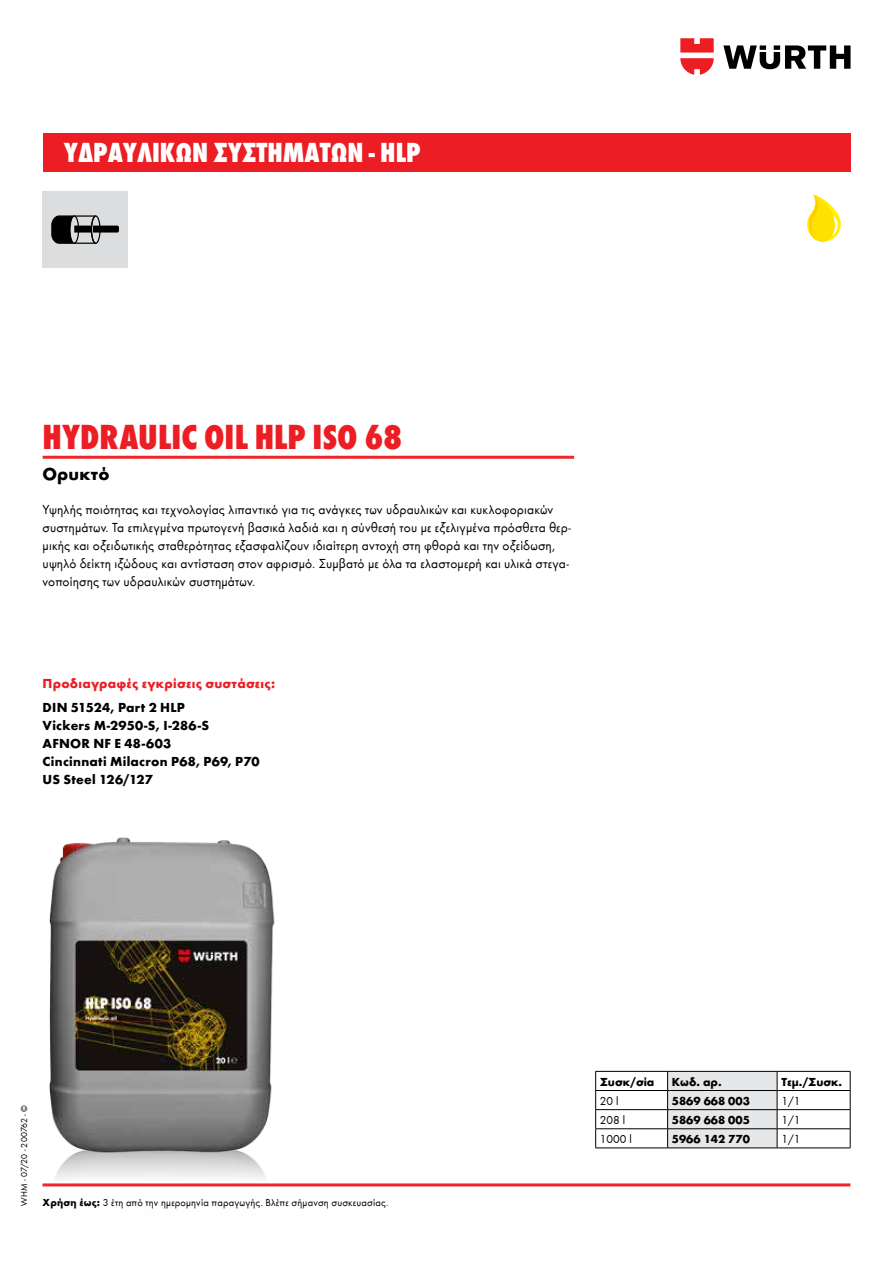
<style>
.page{position:relative;width:893px;height:1263px;background:#fff}
.page>*{position:absolute;margin:0;border:0;box-sizing:border-box;transform-origin:0 0}
.t1{font:36px "Wuerth Extra Bold Cond Caps";letter-spacing:.005em;color:#ed1d24}
.t2{font:800 condensed 28.5px "Wuerth";color:#fff}
.t3{font:700 18px "Wuerth";letter-spacing:.01em;color:#000}
.t4{font:13.5px/18px "Wuerth";letter-spacing:.01em;color:#000}
.t5{font:700 13.5px/18px "Wuerth";letter-spacing:.02em;color:#000}
.t6{font:700 13.5px "Wuerth";letter-spacing:.02em;color:#ed1d24}
.t7{font:700 12px "Wuerth";color:#000}
.t8{font:12px "Wuerth";color:#000}
.t9{font:10.5px "Wuerth";letter-spacing:.02em;color:#000}
.t10{font:9px "Wuerth";letter-spacing:.01em;color:#000}
.s1{font-weight:700}
</style>
<div class="page">
<img style="left:42px;top:1156px;width:234px;height:31px">
<svg style="left:723px;top:45px;width:127px;height:24px"></svg>
<svg style="left:680px;top:38px;width:34px;height:37px"></svg>
<hr style="left:43px;top:1183px;width:807px;height:3px;background:#ee2529">
<img style="left:49px;top:837px;width:226px;height:319px">
<hr style="left:595px;top:1071px;width:73px;height:1px;background:#000">
<hr style="left:777px;top:1071px;width:73px;height:1px;background:#000">
<svg style="left:667px;top:1071px;width:111px;height:77px;background:#d7d8d9"></svg>
<hr style="left:668px;top:1148px;width:109px;height:1px;background:#000">
<hr style="left:595px;top:1090px;width:73px;height:1px;background:#000">
<hr style="left:668px;top:1090px;width:109px;height:1px;background:#000">
<hr style="left:777px;top:1090px;width:73px;height:1px;background:#000">
<hr style="left:777px;top:1109px;width:73px;height:1px;background:#000">
<hr style="left:777px;top:1128px;width:73px;height:1px;background:#000">
<svg style="left:850px;top:1071px;width:1px;height:77px"></svg>
<hr style="left:777px;top:1148px;width:73px;height:1px;background:#000">
<hr style="left:595px;top:1109px;width:73px;height:1px;background:#000">
<hr style="left:595px;top:1128px;width:73px;height:1px;background:#000">
<svg style="left:595px;top:1071px;width:1px;height:77px"></svg>
<hr style="left:595px;top:1148px;width:73px;height:1px;background:#000">
<hr style="left:43px;top:456px;width:531px;height:3px;background:#ee2529">
<div style="left:43px;top:133px;width:807px;height:39px;background:#ed1d24"></div>
<svg style="left:807px;top:194px;width:34px;height:48px"></svg>
<div style="left:43px;top:191px;width:85px;height:77px;background:#dcddde"></div>
<svg style="left:51px;top:215px;width:68px;height:29px"></svg>
<h2 class="t2" style="left:64px;top:133px;width:358px">ΥΔΡΑΥΛΙΚΩΝ ΣΥΣΤΗΜΑΤΩΝ - HLP</h2>
<h1 class="t1" style="left:43px;top:412px;width:361px">HYDRAULIC OIL HLP ISO 68</h1>
<h3 class="t3" style="left:43px;top:461px;width:68px">Ορυκτό</h3>
<p class="t4" style="left:43px;top:500px;width:530px">Υψηλής ποιότητας και τεχνολογίας λιπαντικό για τις ανάγκες των υδραυλικών και κυκλοφοριακών συστημάτων. Τα επιλεγμένα πρωτογενή βασικά λαδιά και η σύνθεσή του με εξελιγμένα πρόσθετα θερ&shy;μικής και οξειδωτικής σταθερότητας εξασφαλίζουν ιδιαίτερη αντοχή στη φθορά και την οξείδωση, υψηλό δείκτη ιξώδους και αντίσταση στον αφρισμό. Συμβατό με όλα τα ελαστομερή και υλικά στεγα&shy;νοποίησης των υδραυλικών συστημάτων.</p>
<p class="t6" style="left:43px;top:674px;width:234px">Προδιαγραφές εγκρίσεις συστάσεις:</p>
<p class="t5" style="left:43px;top:697px;width:219px">DIN 51524, Part 2 HLP<br>Vickers M-2950-S, I-286-S<br>AFNOR NF E 48-603<br>Cincinnati Milacron P68, P69, P70<br>US Steel 126/127</p>
<p class="t10" style="left:18px;top:1205px;width:102px;rotate:-90deg">WHM - 07/20 - 200762 - ©</p>
<p class="t9" style="left:43px;top:1195px;width:347px"><span class="s1">Χρήση έως:</span> 3 έτη από την ημερομηνία παραγωγής. Βλέπε σήμανση συσκευασίας.</p>
<p class="t7" style="left:600px;top:1073px;width:56px">Συσκ/σία</p>
<p class="t7" style="left:672px;top:1073px;width:51px">Κωδ. αρ.</p>
<p class="t7" style="left:781px;top:1073px;width:62px">Τεμ./Συσκ.</p>
<p class="t8" style="left:600px;top:1092px;width:20px">20 l</p>
<p class="t7" style="left:672px;top:1092px;width:79px">5869 668 003</p>
<p class="t8" style="left:781px;top:1092px;width:21px">1/1</p>
<p class="t8" style="left:600px;top:1112px;width:27px">208 l</p>
<p class="t7" style="left:672px;top:1111px;width:79px">5869 668 005</p>
<p class="t8" style="left:781px;top:1112px;width:21px">1/1</p>
<p class="t8" style="left:600px;top:1131px;width:33px">1000 l</p>
<p class="t7" style="left:672px;top:1130px;width:79px">5966 142 770</p>
<p class="t8" style="left:781px;top:1131px;width:21px">1/1</p>
</div>
